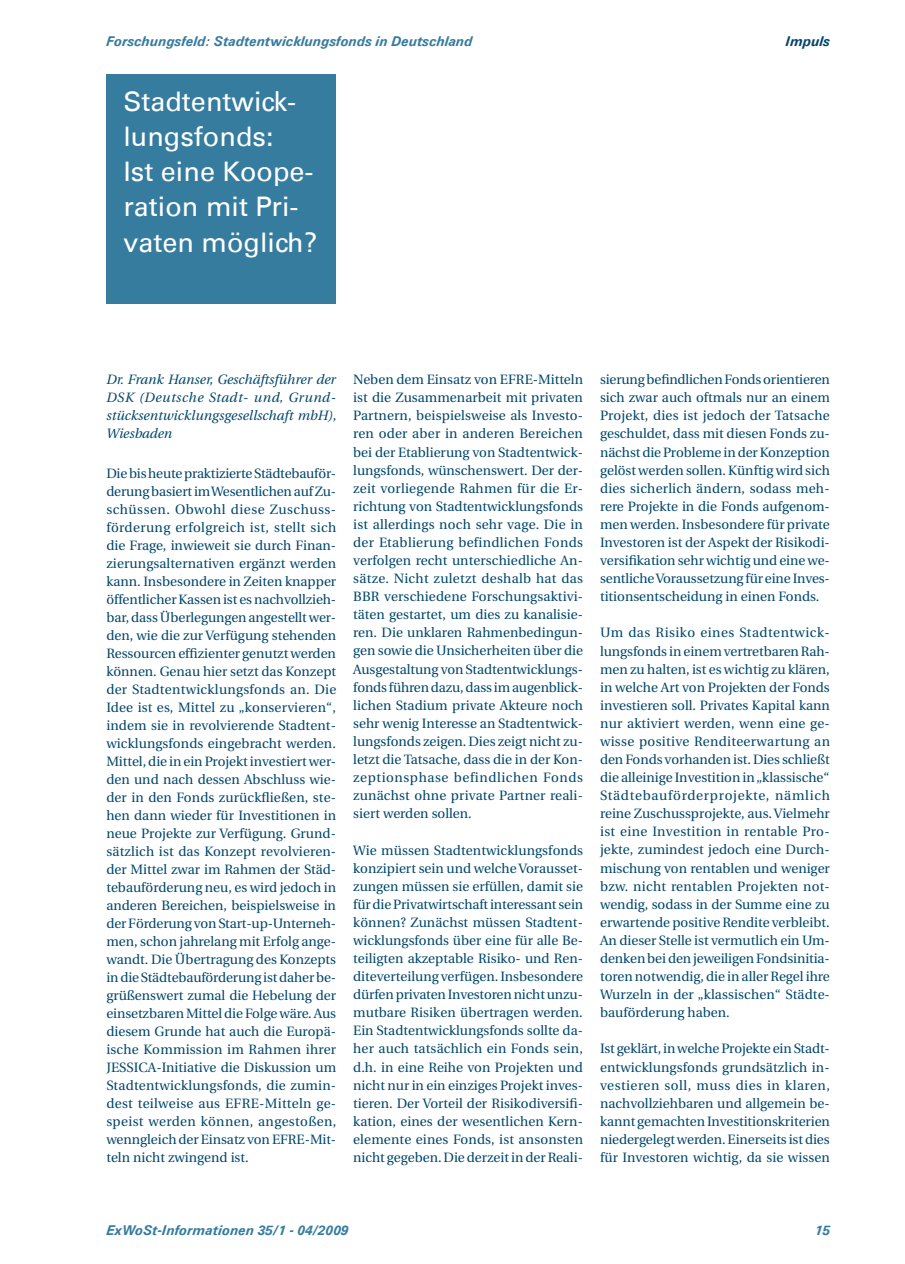
<style>
.page{position:relative;width:905px;height:1264px;background:#fff}
.page>*{position:absolute;margin:0;border:0;box-sizing:border-box;transform-origin:0 0}
.t1{font:27px/35.2px "Univers LT";color:#fff}
.t2{font:13.5px/18.1px "Utopia";color:#00466a;text-align:justify}
.t3{font:13.5px/18px "Utopia Italic Os F";letter-spacing:.005em;color:#00466a;text-align:justify}
.t4{font:italic 700 13.5px "Univers LT";color:#367c9f}
.t5{font:italic 700 13.5px "Univers LT";color:#00466a}
</style>
<div class="page">
<div style="left:106px;top:74px;width:230px;height:230px;background:#367c9f"></div>
<p class="t4" style="left:106px;top:33px;width:367px">Forschungsfeld: Stadtentwicklungsfonds in Deutschland</p>
<p class="t5" style="left:785px;top:33px;width:46px">Impuls</p>
<h1 class="t1" style="left:123px;top:84px;width:195px">Stadtentwick&shy;lungsfonds:<br>Ist eine Koope&shy;ration mit Pri&shy;vaten möglich?</h1>
<p class="t3" style="left:106px;top:371px;width:232px">Dr. Frank Hanser, Geschäftsführer der DSK (Deutsche Stadt- und‚ Grund&shy;stücksentwicklungsgesellschaft mbH), Wiesbaden</p>
<p class="t2" style="left:106px;top:464px;width:231px">Die bis heute praktizierte Städtebauför&shy;derung basiert im Wesentlichen auf Zu&shy;schüssen. Obwohl diese Zuschuss&shy;förderung erfolgreich ist, stellt sich die Frage, inwieweit sie durch Finan&shy;zierungsalternativen ergänzt werden kann. Insbesondere in Zeiten knapper öffentlicher Kassen ist es nachvollzieh&shy;bar, dass Überlegungen angestellt wer&shy;den, wie die zur Verfügung stehenden Ressourcen effizienter genutzt werden können. Genau hier setzt das Konzept der Stadtentwicklungsfonds an. Die Idee ist es, Mittel zu „konservieren“, indem sie in revolvierende Stadtent&shy;wicklungsfonds eingebracht werden.<br>Mittel, die in ein Projekt investiert wer&shy;den und nach dessen Abschluss wie&shy;der in den Fonds zurückfließen, ste&shy;hen dann wieder für Investitionen in neue Projekte zur Verfügung. Grund&shy;sätzlich ist das Konzept revolvieren&shy;der Mittel zwar im Rahmen der Städ&shy;tebauförderung neu, es wird jedoch in anderen Bereichen, beispielsweise in der Förderung von Start-up-Unterneh&shy;men, schon jahrelang mit Erfolg ange&shy;wandt. Die Übertragung des Konzepts in die Städtebauförderung ist daher be&shy;grüßenswert zumal die Hebelung der einsetzbaren Mittel die Folge wäre. Aus diesem Grunde hat auch die Europä&shy;ische Kommission im Rahmen ihrer JESSICA-Initiative die Diskussion um Stadtentwicklungsfonds, die zumin&shy;dest teilweise aus EFRE-Mitteln ge&shy;speist werden können, angestoßen, wenngleich der Einsatz von EFRE-Mit&shy;teln nicht zwingend ist.</p>
<p class="t2" style="left:353px;top:371px;width:231px">Neben dem Einsatz von EFRE-Mitteln ist die Zusammenarbeit mit privaten Partnern, beispielsweise als Investo&shy;ren oder aber in anderen Bereichen bei der Etablierung von Stadtentwick&shy;lungsfonds, wünschenswert. Der der&shy;zeit vorliegende Rahmen für die Er&shy;richtung von Stadtentwicklungsfonds ist allerdings noch sehr vage. Die in der Etablierung befindlichen Fonds verfolgen recht unterschiedliche An&shy;sätze. Nicht zuletzt deshalb hat das BBR verschiedene Forschungsaktivi&shy;täten gestartet, um dies zu kanalisie&shy;ren. Die unklaren Rahmenbedingun&shy;gen sowie die Unsicherheiten über die Ausgestaltung von Stadtentwicklungs&shy;fonds führen dazu, dass im augenblick&shy;lichen Stadium private Akteure noch sehr wenig Interesse an Stadtentwick&shy;lungsfonds zeigen. Dies zeigt nicht zu&shy;letzt die Tatsache, dass die in der Kon&shy;zeptionsphase befindlichen Fonds zunächst ohne private Partner reali&shy;siert werden sollen.</p>
<p class="t2" style="left:353px;top:841px;width:231px">Wie müssen Stadtentwicklungsfonds konzipiert sein und welche Vorausset&shy;zungen müssen sie erfüllen, damit sie für die Privatwirtschaft interessant sein können? Zunächst müssen Stadtent&shy;wicklungsfonds über eine für alle Be&shy;teiligten akzeptable Risiko- und Ren&shy;diteverteilung verfügen. Insbesondere dürfen privaten Investoren nicht unzu&shy;mutbare Risiken übertragen werden.<br>Ein Stadtentwicklungsfonds sollte da&shy;her auch tatsächlich ein Fonds sein,</p>
<p class="t2" style="left:353px;top:1058px;width:231px">d.h. in eine Reihe von Projekten und nicht nur in ein einziges Projekt inves&shy;tieren. Der Vorteil der Risikodiversifi&shy;kation, eines der wesentlichen Kern&shy;elemente eines Fonds, ist ansonsten nicht gegeben. Die derzeit in der Reali-</p>
<p class="t2" style="left:600px;top:371px;width:231px">sierung befindlichen Fonds orientieren sich zwar auch oftmals nur an einem Projekt, dies ist jedoch der Tatsache geschuldet, dass mit diesen Fonds zu&shy;nächst die Probleme in der Konzeption gelöst werden sollen. Künftig wird sich dies sicherlich ändern, sodass meh&shy;rere Projekte in die Fonds aufgenom&shy;men werden. Insbesondere für private Investoren ist der Aspekt der Risikodi&shy;versifikation sehr wichtig und eine we&shy;sentliche Voraussetzung für eine Inves&shy;titionsentscheidung in einen Fonds.</p>
<p class="t2" style="left:600px;top:624px;width:231px">Um das Risiko eines Stadtentwick&shy;lungsfonds in einem vertretbaren Rah&shy;men zu halten, ist es wichtig zu klären, in welche Art von Projekten der Fonds investieren soll. Privates Kapital kann nur aktiviert werden, wenn eine ge&shy;wisse positive Renditeerwartung an den Fonds vorhanden ist. Dies schließt die alleinige Investition in„klassische“ Städtebauförderprojekte, nämlich reine Zuschussprojekte, aus. Vielmehr ist eine Investition in rentable Pro&shy;jekte, zumindest jedoch eine Durch&shy;mischung von rentablen und weniger bzw. nicht rentablen Projekten not&shy;wendig, sodass in der Summe eine zu erwartende positive Rendite verbleibt.<br>An dieser Stelle ist vermutlich ein Um&shy;denken bei den jeweiligen Fondsinitia&shy;toren notwendig, die in aller Regel ihre Wurzeln in der „klassischen“ Städte&shy;bauförderung haben.</p>
<p class="t2" style="left:600px;top:1040px;width:231px">Ist geklärt, in welche Projekte ein Stadt&shy;entwicklungsfonds grundsätzlich in&shy;vestieren soll, muss dies in klaren, nachvollziehbaren und allgemein be&shy;kannt gemachten Investitionskriterien niedergelegt werden. Einerseits ist dies für Investoren wichtig, da sie wissen</p>
<p class="t4" style="left:106px;top:1221px;width:243px">ExWoSt-Informationen 35/1 - 04/2009</p>
<p class="t4" style="left:814px;top:1221px;width:16px">15</p>
</div>
